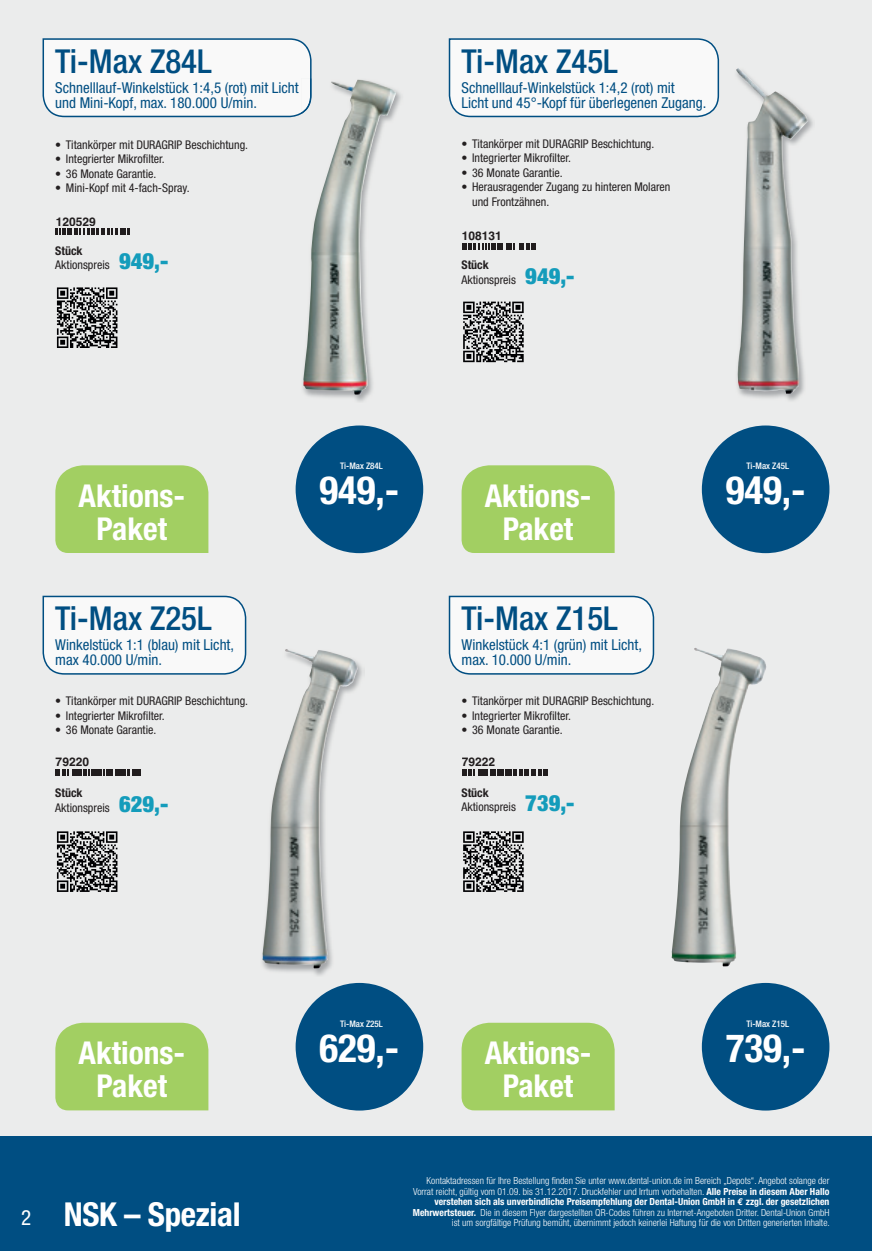
<style>
.page{position:relative;width:872px;height:1251px;background:#fff}
.page>*{position:absolute;margin:0;border:0;box-sizing:border-box;transform-origin:0 0}
.t1{font:700 condensed 39px "Helvetica Neue";color:#fff}
.t2{font:500 condensed 33px "Helvetica Neue";color:#004e82}
.t3{font:700 condensed 33px "Helvetica Neue";letter-spacing:-.01em;color:#fff}
.t4{font:700 condensed 31.5px/32.7px "Helvetica Neue";color:#fff;text-align:center}
.t5{font:condensed 15px/15px "Helvetica Neue";color:#004e82}
.t6{font:condensed 12px/14.4px "Helvetica Neue";color:#231f20}
.t7{font:700 12px "Helvetica";color:#211d1e}
.t8{font:300 condensed 9.75px/10.5px "Helvetica Neue";color:#fff;text-align:right}
.t9{font:500 condensed 9px "Helvetica Neue";color:#fff}
.s1{font-weight:700}
.s2{font-weight:900;font-size:22.5px;color:#149cbb}
.s3{font-weight:400;font-size:21px}
.s4{font-family:"Euro Mono";font-weight:700;font-stretch:normal}
</style>
<div class="page">
<div style="left:0;top:0;width:872px;height:1148px;background:#ebecec"></div>
<div style="left:0;top:1135px;width:872px;height:115px;background:#004e82"></div>
<svg style="left:42px;top:595px;width:205px;height:80px"></svg>
<svg style="left:448px;top:595px;width:207px;height:80px"></svg>
<svg style="left:448px;top:38px;width:272px;height:80px"></svg>
<img style="left:671px;top:648px;width:93px;height:318px">
<svg style="left:462px;top:769px;width:85px;height:6px"></svg>
<div style="left:43px;top:38px;width:268px;height:79px;background:#f9f9f9"></div>
<img style="left:301px;top:78px;width:100px;height:324px">
<img style="left:301px;top:78px;width:10px;height:36px">
<img style="left:303px;top:79px;width:93px;height:316px">
<svg style="left:56px;top:228px;width:73px;height:7px"></svg>
<img style="left:741px;top:115px;width:72px;height:286px">
<img style="left:736px;top:68px;width:72px;height:326px">
<svg style="left:462px;top:243px;width:73px;height:7px"></svg>
<img style="left:265px;top:661px;width:98px;height:315px">
<img style="left:262px;top:649px;width:93px;height:319px">
<svg style="left:56px;top:769px;width:85px;height:6px"></svg>
<div style="left:296px;top:425px;width:127px;height:128px;background:#004e82;border-radius:50%"></div>
<div style="left:296px;top:982px;width:127px;height:128px;background:#004e82;border-radius:50%"></div>
<div style="left:702px;top:425px;width:127px;height:128px;background:#004e82;border-radius:50%"></div>
<div style="left:702px;top:982px;width:127px;height:128px;background:#004e82;border-radius:50%"></div>
<svg style="left:56px;top:287px;width:62px;height:61px"></svg>
<svg style="left:56px;top:831px;width:62px;height:61px"></svg>
<svg style="left:463px;top:831px;width:61px;height:61px"></svg>
<svg style="left:463px;top:301px;width:61px;height:62px"></svg>
<div style="left:55px;top:465px;width:153px;height:88px;background:#a2cf62"></div>
<div style="left:461px;top:465px;width:153px;height:88px;background:#a2cf62"></div>
<div style="left:55px;top:1022px;width:153px;height:88px;background:#a2cf62"></div>
<div style="left:461px;top:1022px;width:153px;height:88px;background:#a2cf62"></div>
<h2 class="t2" style="left:55px;top:41px;width:158px">Ti-Max Z84L</h2>
<h3 class="t5" style="left:55px;top:80px;width:245px">Schnelllauf-Winkelstück 1:4,5 (rot) mit Licht und Mini-Kopf, max. 180.000 U/min.</h3>
<p class="t6" style="left:55px;top:137px;width:194px">• Titankörper mit DURAGRIP Beschichtung.</p>
<p class="t6" style="left:55px;top:151px;width:111px">• Integrierter Mikrofilter.</p>
<p class="t6" style="left:55px;top:166px;width:103px">• 36 Monate Garantie.</p>
<p class="t6" style="left:55px;top:180px;width:136px">• Mini-Kopf mit 4-fach-Spray.</p>
<p class="t7" style="left:56px;top:211px;width:42px">120529</p>
<p class="t6" style="left:55px;top:243px;width:115px"><span class="s1">Stück<br></span>Aktionspreis <span class="s2">949,-</span></p>
<h2 class="t2" style="left:461px;top:41px;width:158px">Ti-Max Z45L</h2>
<h3 class="t5" style="left:461px;top:80px;width:246px">Schnelllauf-Winkelstück 1:4,2 (rot) mit<br>Licht und 45°-Kopf für überlegenen Zugang.</h3>
<p class="t6" style="left:461px;top:136px;width:194px">• Titankörper mit DURAGRIP Beschichtung.</p>
<p class="t6" style="left:461px;top:151px;width:111px">• Integrierter Mikrofilter.</p>
<p class="t6" style="left:461px;top:165px;width:103px">• 36 Monate Garantie.</p>
<p class="t6" style="left:472px;top:180px;width:200px;text-indent:-11px">• Herausragender Zugang zu hinteren Molaren und Frontzähnen.</p>
<p class="t7" style="left:462px;top:226px;width:42px">108131</p>
<p class="t6" style="left:461px;top:258px;width:115px"><span class="s1">Stück<br></span>Aktionspreis <span class="s2">949,-</span></p>
<p class="t9" style="left:340px;top:460px;width:44px">Ti-Max Z84L</p>
<h1 class="t1" style="left:319px;top:467px;width:81px">949,-</h1>
<h3 class="t4" style="left:78px;top:479px;width:108px">Aktions-<br>Paket</h3>
<h3 class="t4" style="left:485px;top:479px;width:108px">Aktions-<br>Paket</h3>
<h2 class="t2" style="left:55px;top:598px;width:158px">Ti-Max Z25L</h2>
<h3 class="t5" style="left:55px;top:637px;width:180px">Winkelstück 1:1 (blau) mit Licht, max 40.000 U/min.</h3>
<p class="t6" style="left:55px;top:693px;width:194px">• Titankörper mit DURAGRIP Beschichtung.</p>
<p class="t6" style="left:55px;top:708px;width:111px">• Integrierter Mikrofilter.</p>
<p class="t6" style="left:55px;top:722px;width:103px">• 36 Monate Garantie.</p>
<p class="t7" style="left:56px;top:752px;width:35px">79220</p>
<p class="t6" style="left:55px;top:785px;width:115px"><span class="s1">Stück<br></span>Aktionspreis <span class="s2">629,-</span></p>
<h2 class="t2" style="left:461px;top:598px;width:158px">Ti-Max Z15L</h2>
<h3 class="t5" style="left:461px;top:637px;width:182px">Winkelstück 4:1 (grün) mit Licht, max. 10.000 U/min.</h3>
<p class="t6" style="left:461px;top:693px;width:194px">• Titankörper mit DURAGRIP Beschichtung.</p>
<p class="t6" style="left:461px;top:708px;width:111px">• Integrierter Mikrofilter.</p>
<p class="t6" style="left:461px;top:722px;width:103px">• 36 Monate Garantie.</p>
<p class="t7" style="left:462px;top:751px;width:35px">79222</p>
<p class="t6" style="left:461px;top:785px;width:115px"><span class="s1">Stück<br></span>Aktionspreis <span class="s2">739,-</span></p>
<p class="t9" style="left:746px;top:460px;width:44px">Ti-Max Z45L</p>
<h1 class="t1" style="left:725px;top:467px;width:81px">949,-</h1>
<p class="t9" style="left:340px;top:1017px;width:44px">Ti-Max Z25L</p>
<h1 class="t1" style="left:319px;top:1024px;width:81px">629,-</h1>
<h3 class="t4" style="left:78px;top:1036px;width:108px">Aktions-<br>Paket</h3>
<h3 class="t4" style="left:485px;top:1036px;width:108px">Aktions-<br>Paket</h3>
<p class="t9" style="left:746px;top:1017px;width:44px">Ti-Max Z15L</p>
<h1 class="t1" style="left:725px;top:1024px;width:81px">739,-</h1>
<h2 class="t3" style="left:21px;top:1193px;width:221px"><span class="s3">2</span> NSK – Spezial</h2>
<p class="t8" style="left:413px;top:1175px;width:418px">Kontaktadressen für Ihre Bestellung finden Sie unter www.dental-union.de im Bereich „Depots“. Angebot solange der Vorrat reicht, gültig vom 01.09. bis 31.12.2017. Druckfehler und Irrtum vorbehalten. <span class="s1">Alle Preise in diesem Aber Hallo verstehen sich als unverbindliche Preisempfehlung der Dental-Union GmbH in</span> <span class="s4">€</span> <span class="s1">zzgl. der gesetzlichen Mehrwertsteuer.</span> Die in diesem Flyer dargestellten QR-Codes führen zu Internet-Angeboten Dritter. Dental-Union GmbH</p>
<p class="t8" style="left:452px;top:1217px;width:379px">ist um sorgfältige Prüfung bemüht, übernimmt jedoch keinerlei Haftung für die von Dritten generierten Inhalte.</p>
</div>
